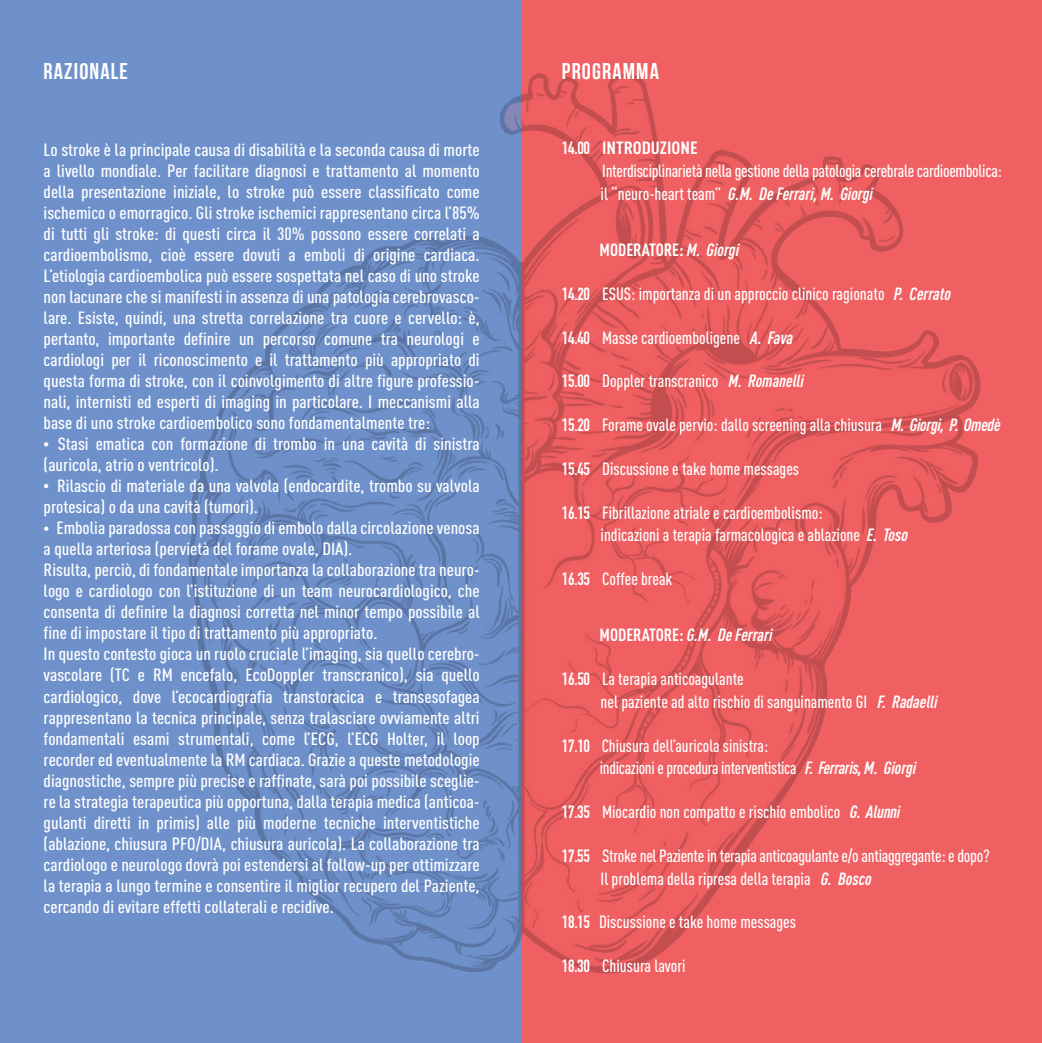
<style>
.page{position:relative;width:1042px;height:1043px;background:#fff}
.page>*{position:absolute;margin:0;border:0;box-sizing:border-box;transform-origin:0 0}
.t1{font:22.75px "Bebas Neue";letter-spacing:.05em;color:#fff}
.t2{font:500 condensed 17.5px/21px "DIN Pro";color:#fff;scale:1.1 1}
.t3{font:500 condensed 17.5px/22.8px "DIN Pro";color:#fff}
.t4{font:italic 700 condensed 17.5px "DIN Pro";color:#fff}
.t5{font:700 condensed 17.5px "DIN Pro";color:#fff}
.s1{font-family:"DIN Condensed";font-weight:700;font-stretch:normal}
.s2{font-weight:700}
.s3{font-weight:700;font-style:italic}
.s4{font-style:italic}
.s5{font-style:normal}
</style>
<div class="page">
<div style="left:521px;top:0;width:521px;height:1042px;background:#f05f61"></div>
<div style="left:0;top:0;width:521px;height:1042px;background:#6f91cb"></div>
<img style="left:188px;top:74px;width:792px;height:899px">
<svg style="left:44px;top:442px;width:4px;height:4px"></svg>
<svg style="left:44px;top:484px;width:4px;height:4px"></svg>
<svg style="left:44px;top:526px;width:5px;height:5px"></svg>
<h1 class="t1" style="left:44px;top:58px;width:86px">RAZIONALE</h1>
<h1 class="t1" style="left:562px;top:59px;width:98px">PROGRAMMA</h1>
<p class="t2" style="left:44px;top:138px;width:398px;text-align:justify">Lo stroke è la principale causa di disabilità e la seconda causa di morte a livello mondiale. Per facilitare diagnosi e trattamento al momento della presentazione iniziale, lo stroke può essere classificato come ischemico o emorragico. Gli stroke ischemici rappresentano circa l’85% di tutti gli stroke: di questi circa il 30% possono essere correlati a cardioembolismo, cioè essere dovuti a emboli di origine cardiaca.<br>L’etiologia cardioembolica può essere sospettata nel caso di uno stroke non lacunare che si manifesti in assenza di una patologia cerebrovasco&shy;lare. Esiste, quindi, una stretta correlazione tra cuore e cervello: è, pertanto, importante definire un percorso comune tra neurologi e cardiologi per il riconoscimento e il trattamento più appropriato di questa forma di stroke, con il coinvolgimento di altre figure professio&shy;nali, internisti ed esperti di imaging in particolare. I meccanismi alla base di uno stroke cardioembolico sono fondamentalmente tre:</p>
<p class="t2" style="left:44px;top:432px;width:398px;text-indent:14px">Stasi ematica con formazione di trombo in una cavità di sinistra (auricola, atrio o ventricolo).</p>
<p class="t2" style="left:44px;top:474px;width:398px;text-indent:14px">Rilascio di materiale da una valvola (endocardite, trombo su valvola protesica) o da una cavità (tumori).</p>
<p class="t2" style="left:44px;top:516px;width:398px;text-indent:13px">Embolia paradossa con passaggio di embolo dalla circolazione venosa a quella arteriosa (pervietà del forame ovale, DIA).<br>Risulta, perciò, di fondamentale importanza la collaborazione tra neuro&shy;logo e cardiologo con l’istituzione di un team neurocardiologico, che consenta di definire la diagnosi corretta nel minor tempo possibile al fine di impostare il tipo di trattamento più appropriato.<br>In questo contesto gioca un ruolo cruciale l’imaging, sia quello cerebro&shy;vascolare (TC e RM encefalo, EcoDoppler transcranico), sia quello cardiologico, dove l’ecocardiografia transtoracica e transesofagea rappresentano la tecnica principale, senza tralasciare ovviamente altri fondamentali esami strumentali, come l’ECG, l’ECG Holter, il loop recorder ed eventualmente la RM cardiaca. Grazie a queste metodologie diagnostiche, sempre più precise e raffinate, sarà poi possibile sceglie&shy;re la strategia terapeutica più opportuna, dalla terapia medica (anticoa&shy;gulanti diretti in primis) alle più moderne tecniche interventistiche (ablazione, chiusura PFO/DIA, chiusura auricola). La collaborazione tra cardiologo e neurologo dovrà poi estendersi al follow-up per ottimizzare la terapia a lungo termine e consentire il miglior recupero del Paziente, cercando di evitare effetti collaterali e recidive.</p>
<p class="t3" style="left:600px;top:135px;width:403px;text-indent:-39px"><span class="s1">14.00</span> <span class="s2">INTRODUZIONE<br></span>Interdisciplinarietà nella gestione della patologia cerebrale cardioembolica: il “neuro-heart team” <span class="s3">G.M. De Ferrari, M. Giorgi</span></p>
<p class="t5" style="left:599px;top:236px;width:141px">MODERATORE: <span class="s4">M. Giorgi</span></p>
<p class="t3" style="left:562px;top:280px;width:390px"><span class="s1">14.20</span> ESUS: importanza di un approccio clinico ragionato <span class="s3">P. Cerrato</span></p>
<p class="t3" style="left:562px;top:324px;width:233px"><span class="s1">14.40</span> Masse cardioemboligene <span class="s3">A. Fava</span></p>
<p class="t3" style="left:562px;top:368px;width:243px"><span class="s1">15.00</span> Doppler transcranico <span class="s3">M. Romanelli</span></p>
<p class="t3" style="left:562px;top:412px;width:440px"><span class="s1">15.20</span> Forame ovale pervio: dallo screening alla chiusura <span class="s3">M. Giorgi, P. Omedè</span></p>
<p class="t3" style="left:562px;top:455px;width:239px"><span class="s1">15.45</span> Discussione e take home messages</p>
<p class="t3" style="left:600px;top:499px;width:309px;text-indent:-39px"><span class="s1">16.15</span> Fibrillazione atriale e cardioembolismo:<br>indicazioni a terapia farmacologica e ablazione <span class="s3">E. Toso</span></p>
<p class="t3" style="left:562px;top:566px;width:112px"><span class="s1">16.35</span> Coffee break</p>
<p class="t4" style="left:599px;top:621px;width:175px"><span class="s5">MODERATORE:</span> G.M. De Ferrari</p>
<p class="t3" style="left:600px;top:665px;width:338px;text-indent:-39px"><span class="s1">16.50</span> La terapia anticoagulante<br>nel paziente ad alto rischio di sanguinamento GI <span class="s3">F. Radaelli</span></p>
<p class="t3" style="left:600px;top:732px;width:318px;text-indent:-38px"><span class="s1">17.10</span> Chiusura dell’auricola sinistra:<br>indicazioni e procedura interventistica <span class="s3">F. Ferraris, M. Giorgi</span></p>
<p class="t3" style="left:562px;top:798px;width:340px"><span class="s1">17.35</span> Miocardio non compatto e rischio embolico <span class="s3">G. Alunni</span></p>
<p class="t3" style="left:600px;top:842px;width:391px;text-indent:-39px"><span class="s1">17.55</span> Stroke nel Paziente in terapia anticoagulante e/o antiaggregante: e dopo?<br>Il problema della ripresa della terapia <span class="s3">G. Bosco</span></p>
<p class="t3" style="left:562px;top:909px;width:235px"><span class="s1">18.15</span> Discussione e take home messages</p>
<p class="t3" style="left:562px;top:952px;width:125px"><span class="s1">18.30</span> Chiusura lavori</p>
</div>
